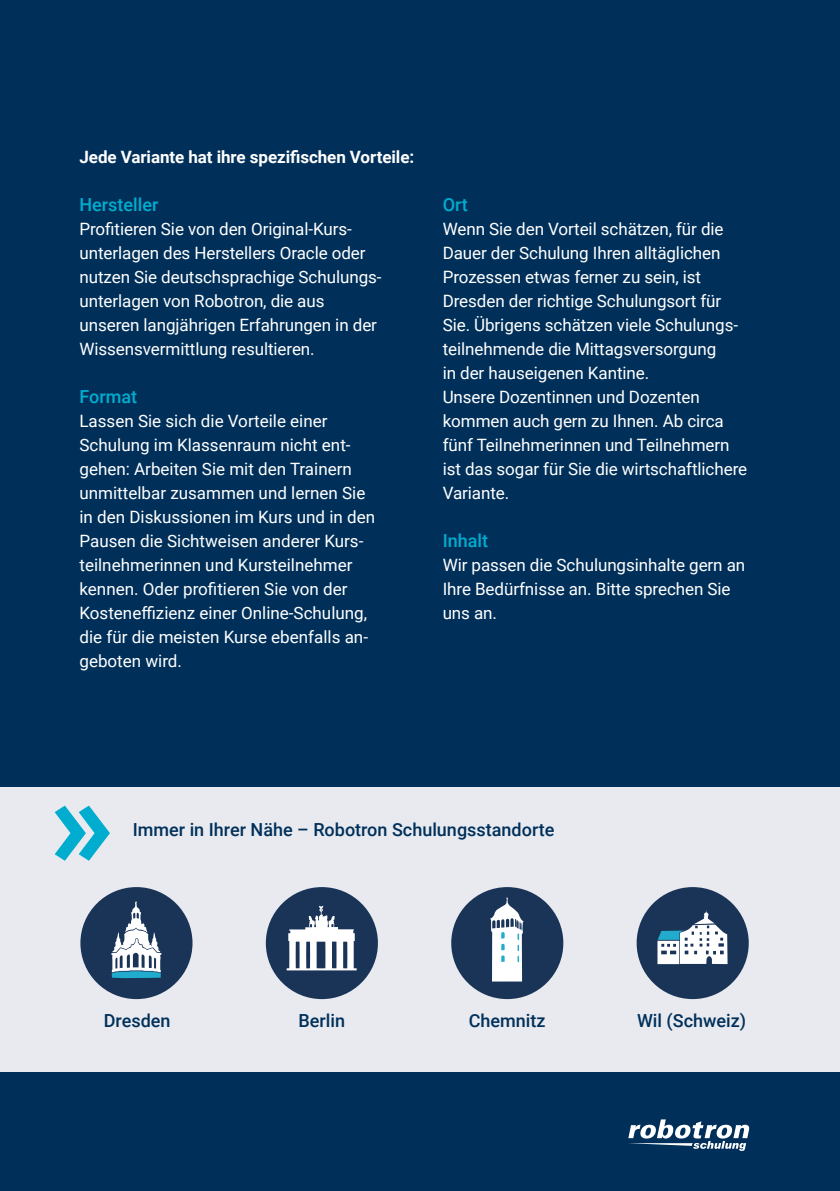
<style>
.page{position:relative;width:840px;height:1191px;background:#fff}
.page>*{position:absolute;margin:0;border:0;box-sizing:border-box;transform-origin:0 0}
.t1{font:700 120px "Cuprum";color:#00adcf}
.t2{font:500 18px "Roboto";color:#00305a}
.t3{font:500 18px "Roboto";color:#00adcf}
.t4{font:17px/24px "Roboto";letter-spacing:-.005em;color:#fff}
.t5{font:700 17px "Roboto";letter-spacing:-.005em;color:#fff}
</style>
<div class="page">
<div style="left:0;top:0;width:839px;height:1191px;background:#00305a"></div>
<div style="left:0;top:787px;width:839px;height:284px;background:#e8eaf0"></div>
<svg style="left:628px;top:1119px;width:120px;height:32px"></svg>
<div style="left:266px;top:887px;width:112px;height:112px;background:#1a3458;border-radius:50%"></div>
<svg style="left:286px;top:905px;width:70px;height:65px"></svg>
<div style="left:451px;top:887px;width:112px;height:112px;background:#1a3458;border-radius:50%"></div>
<svg style="left:490px;top:897px;width:33px;height:84px"></svg>
<div style="left:636px;top:887px;width:112px;height:112px;background:#1a3458;border-radius:50%"></div>
<svg style="left:657px;top:910px;width:70px;height:54px"></svg>
<div style="left:80px;top:887px;width:112px;height:112px;background:#1a3458;border-radius:50%"></div>
<svg style="left:111px;top:901px;width:51px;height:77px"></svg>
<p class="t5" style="left:79px;top:145px;width:336px">Jede Variante hat ihre spezifischen Vorteile:</p>
<p class="t3" style="left:79px;top:192px;width:80px">Hersteller</p>
<p class="t4" style="left:79px;top:216px;width:303px">Profitieren Sie von den Original-Kurs&shy;unterlagen des Herstellers Oracle oder nutzen Sie deutschsprachige Schulungs&shy;unterlagen von Robotron, die aus unseren langjährigen Erfahrungen in der Wissensvermittlung resultieren.</p>
<p class="t3" style="left:79px;top:384px;width:59px">Format</p>
<p class="t4" style="left:79px;top:408px;width:297px">Lassen Sie sich die Vorteile einer Schulung im Klassenraum nicht ent&shy;gehen: Arbeiten Sie mit den Trainern unmittelbar zusammen und lernen Sie in den Diskussionen im Kurs und in den Pausen die Sichtweisen anderer Kurs&shy;teilnehmerinnen und Kursteilnehmer kennen. Oder profitieren Sie von der Kosteneffizienz einer Online-Schulung, die für die meisten Kurse ebenfalls an&shy;geboten wird.</p>
<p class="t3" style="left:442px;top:192px;width:27px">Ort</p>
<p class="t4" style="left:442px;top:216px;width:306px">Wenn Sie den Vorteil schätzen, für die Dauer der Schulung Ihren alltäglichen Prozessen etwas ferner zu sein, ist Dresden der richtige Schulungsort für Sie. Übrigens schätzen viele Schulungs&shy;teilnehmende die Mittagsversorgung<br>in der hauseigenen Kantine.<br>Unsere Dozentinnen und Dozenten kommen auch gern zu Ihnen. Ab circa fünf Teilnehmerinnen und Teilnehmern ist das sogar für Sie die wirtschaftlichere Variante.</p>
<p class="t3" style="left:442px;top:528px;width:47px">Inhalt</p>
<p class="t4" style="left:442px;top:552px;width:304px">Wir passen die Schulungsinhalte gern an<br>Ihre Bedürfnisse an. Bitte sprechen Sie uns an.</p>
<h1 class="t1" style="left:51px;top:755px;width:63px">»</h1>
<p class="t2" style="left:133px;top:816px;width:423px">Immer in Ihrer Nähe – Robotron Schulungsstandorte</p>
<p class="t2" style="left:104px;top:1008px;width:68px">Dresden</p>
<p class="t2" style="left:298px;top:1008px;width:48px">Berlin</p>
<p class="t2" style="left:468px;top:1008px;width:78px">Chemnitz</p>
<p class="t2" style="left:636px;top:1008px;width:110px">Wil (Schweiz)</p>
</div>
